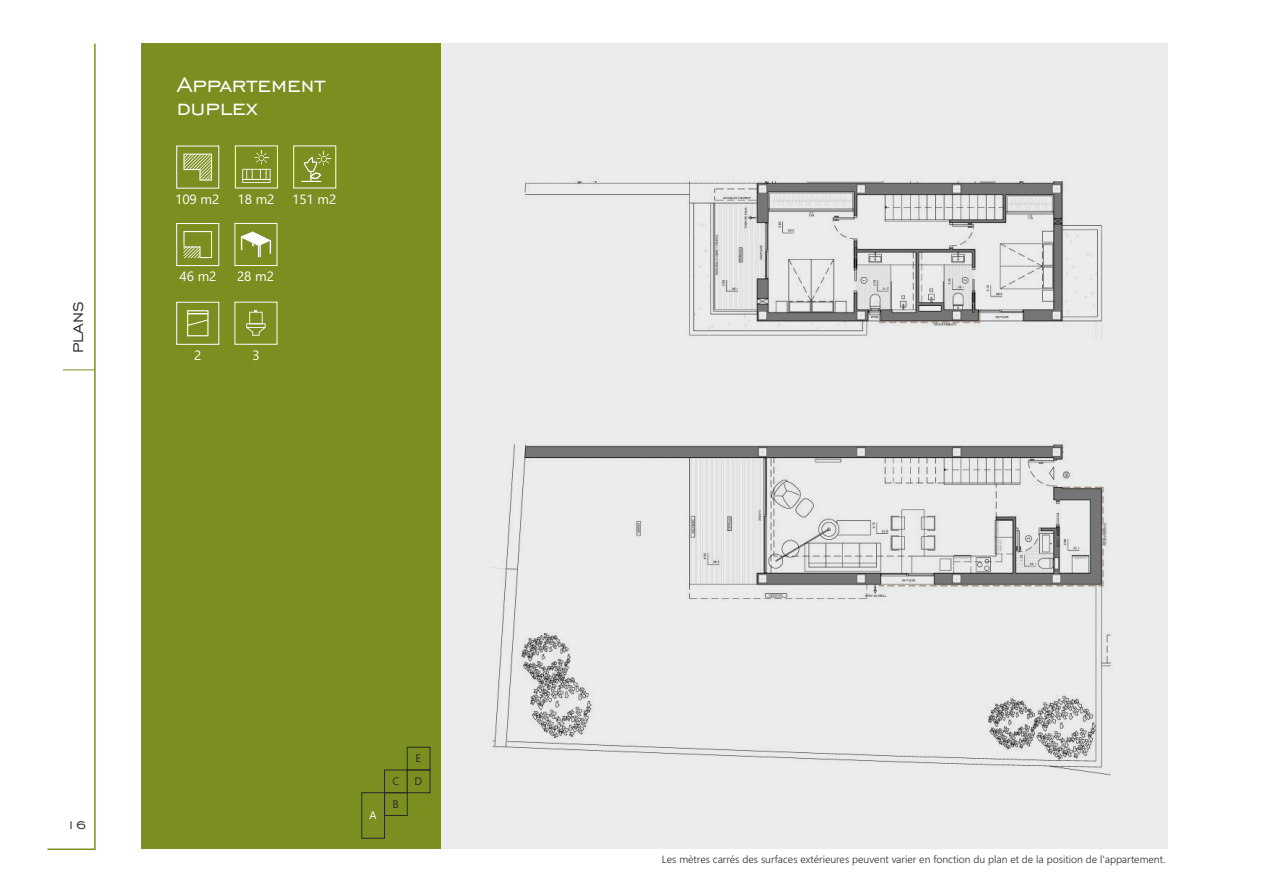
<style>
.page{position:relative;width:1263px;height:893px;background:#fff}
.page>*{position:absolute;margin:0;border:0;box-sizing:border-box;transform-origin:0 0}
.t1{font:27px/23px "Engravers Gothic BT";color:#fefefe}
.t2{font:18px "Engravers Gothic BT";color:#2b2a29}
.t3{font:15px "Engravers Gothic BT";color:#2b2a29}
.t4{font:13.5px "Segoe UI";letter-spacing:-.01em;color:#fefefe}
.t5{font:10.95px/22.8px "Segoe UI";color:#2b2a29}
.t6{font:10.95px "Segoe UI";color:#fefefe}
.t7{font:300 10.5px "Segoe UI";color:#2b2a29}
</style>
<div class="page">
<div style="left:141px;top:44px;width:301px;height:805px;background:#7b8f20"></div>
<div style="left:442px;top:44px;width:726px;height:805px;background:#ebecec"></div>
<svg style="left:47px;top:43px;width:49px;height:807px"></svg>
<hr style="left:63px;top:369px;width:32px;height:1px;background:#7b8f20">
<div style="left:384px;top:792px;width:24px;height:24px;border:1px solid #2b2a29"></div>
<div style="left:361px;top:792px;width:24px;height:47px;border:1px solid #2b2a29"></div>
<div style="left:384px;top:770px;width:24px;height:23px;border:1px solid #2b2a29"></div>
<svg style="left:406px;top:769px;width:25px;height:24px"></svg>
<div style="left:407px;top:747px;width:23px;height:23px;border:1px solid #2b2a29"></div>
<img style="left:492px;top:441px;width:619px;height:335px">
<img style="left:524px;top:180px;width:579px;height:159px">
<svg style="left:301px;top:152px;width:29px;height:30px"></svg>
<div style="left:235px;top:146px;width:43px;height:42px;border:1px solid #fefefe"></div>
<svg style="left:242px;top:151px;width:28px;height:32px"></svg>
<svg style="left:183px;top:154px;width:29px;height:27px"></svg>
<div style="left:176px;top:302px;width:43px;height:43px;border:1px solid #fefefe"></div>
<svg style="left:187px;top:310px;width:22px;height:26px"></svg>
<svg style="left:246px;top:311px;width:20px;height:25px"></svg>
<div style="left:176px;top:223px;width:43px;height:43px;border:1px solid #fefefe"></div>
<div style="left:235px;top:223px;width:42px;height:43px;border:1px solid #fefefe"></div>
<svg style="left:183px;top:231px;width:29px;height:27px"></svg>
<svg style="left:241px;top:231px;width:30px;height:27px"></svg>
<h2 class="t2" style="left:69px;top:353px;width:53px;rotate:-90deg">PLANS</h2>
<h1 class="t1" style="left:177px;top:73px;width:150px">Appartement duplex</h1>
<p class="t4" style="left:175px;top:194px;width:46px">109 m2</p>
<p class="t4" style="left:238px;top:194px;width:38px">18 m2</p>
<p class="t4" style="left:292px;top:194px;width:46px">151 m2</p>
<p class="t4" style="left:180px;top:272px;width:38px">46 m2</p>
<p class="t4" style="left:237px;top:271px;width:38px">28 m2</p>
<p class="t4" style="left:194px;top:350px;width:9px">2</p>
<p class="t4" style="left:252px;top:350px;width:9px">3</p>
<h3 class="t3" style="left:66px;top:818px;width:22px">16</h3>
<p class="t6" style="left:370px;top:811px;width:9px">A</p>
<p class="t5" style="left:392px;top:771px;width:8px">C<br>B</p>
<p class="t5" style="left:416px;top:748px;width:7px">E</p>
<p class="t5" style="left:415px;top:771px;width:9px">D</p>
<p class="t7" style="left:662px;top:856px;width:505px">Les mètres carrés des surfaces extérieures peuvent varier en fonction du plan et de la position de l'appartement.</p>
</div>
